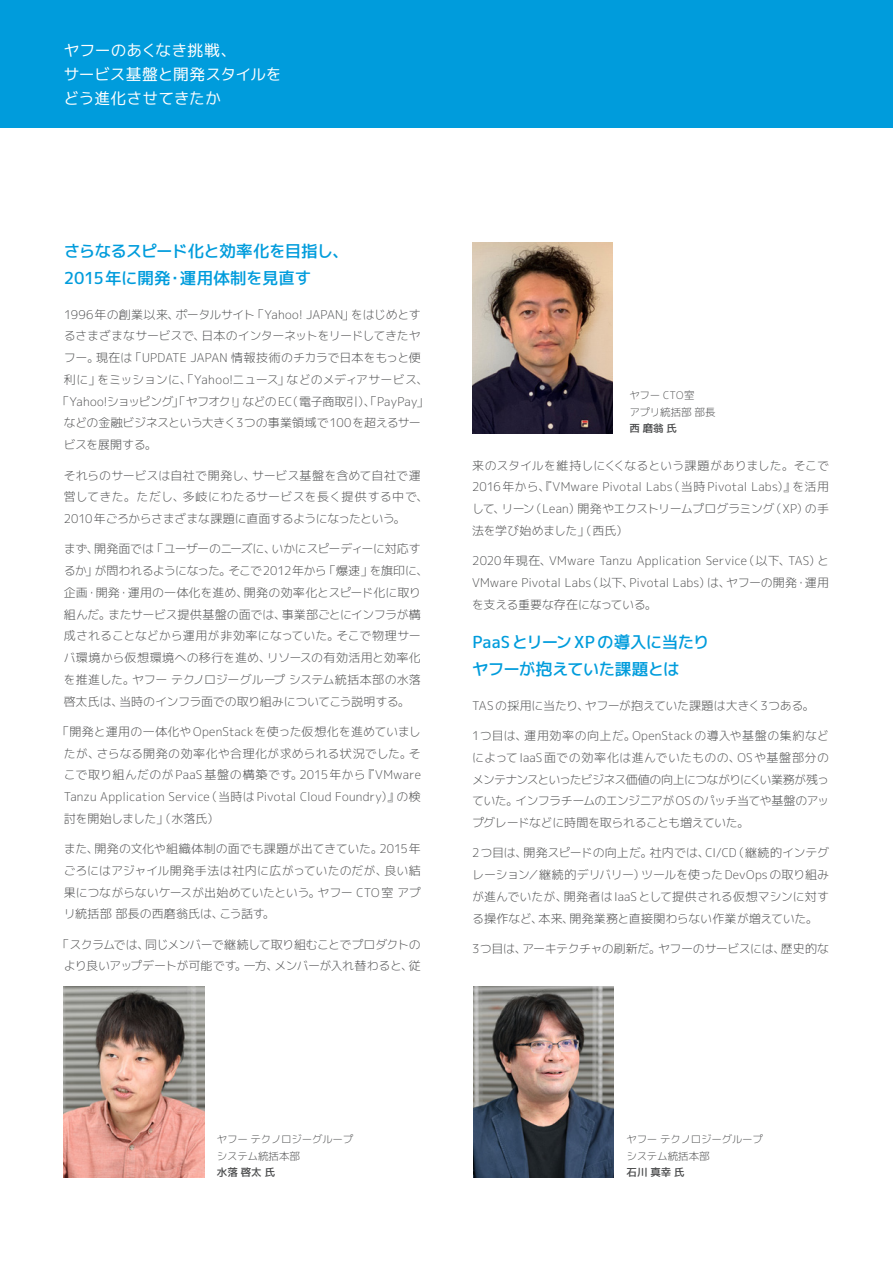
<style>
.page{position:relative;width:893px;height:1263px;background:#fff}
.page>*{position:absolute;margin:0;border:0;box-sizing:border-box;transform-origin:0 0}
.小タイトル{font:16.5px/27px "mgenplus 1 c medium";letter-spacing:-.025em;color:#009cdc}
.ヘッドライン_中面_表4{font:15.75px "mgenplus 1 c regular";color:#fff}
.本文{font:12px/21.8px "mgenplus 1 c light";letter-spacing:-.01em;color:#4b4c4d;text-align:justify}
.本文-2{font:12px/21.8px "mgenplus 1 c light";letter-spacing:-.045em;color:#4b4c4d;text-align:center}
.本文-3{font:12px "mgenplus 1 c light";letter-spacing:-.03em;color:#4b4c4d}
.本文-4{font:12px "mgenplus 1 c light";letter-spacing:-.035em;color:#4b4c4d}
.カスタマー_社名{font:10.5px/16.5px "mgenplus 1 c light";letter-spacing:-.025em;color:#4b4c4d}
.カスタマー_社名-2{font:10.5px "mgenplus 1 c light";color:#4b4c4d}
.カスタマー_社名-3{font:10.5px "mgenplus 1 c medium";color:#4b4c4d}
.s1{font-family:"mgenplus 1 c medium"}
</style>
<div class="page">
<div style="left:0;top:0;width:893px;height:128px;background:#009cdc"></div>
<img style="left:64px;top:986px;width:140px;height:192px">
<img style="left:473px;top:986px;width:141px;height:192px">
<img style="left:472px;top:242px;width:140px;height:192px">
<p class="ヘッドライン_中面_表4" style="left:64px;top:39px;width:174px">ヤフーのあくなき挑戦、</p>
<p class="ヘッドライン_中面_表4" style="left:64px;top:63px;width:220px">サービス基盤と開発スタイルを</p>
<p class="ヘッドライン_中面_表4" style="left:64px;top:87px;width:159px">どう進化させてきたか</p>
<p class="小タイトル" style="left:64px;top:237px;width:287px">さらなるスピード化と効率化を目指し、<br>2015年に開発・運用体制を見直す</p>
<p class="本文" style="left:64px;top:303px;width:358px">1996年の創業以来、ポータルサイト「Yahoo! JAPAN」をはじめとす</p>
<p class="本文" style="left:64px;top:325px;width:359px">るさまざまなサービスで、日本のインターネットをリードしてきたヤ</p>
<p class="本文" style="left:64px;top:347px;width:359px">フー。現在は「UPDATE JAPAN 情報技術のチカラで日本をもっと便</p>
<p class="本文" style="left:64px;top:369px;width:366px">利に」をミッションに、「Yahoo!ニュース」などのメディアサービス、</p>
<p class="本文" style="left:57px;top:390px;width:373px">「Yahoo!ショッピング」「ヤフオク!」などのEC（電子商取引）、「PayPay」</p>
<p class="本文-3" style="left:64px;top:415px;width:359px">などの金融ビジネスという大きく3つの事業領域で100を超えるサー</p>
<p class="本文-3" style="left:64px;top:436px;width:94px">ビスを展開する。</p>
<p class="本文" style="left:64px;top:464px;width:366px;text-align:left">それらのサービスは自社で開発し、サービス基盤を含めて自社で運営してきた。ただし、多岐にわたるサービスを長く提供する中で、<br>2010年ごろからさまざまな課題に直面するようになったという。</p>
<p class="本文" style="left:64px;top:538px;width:366px;text-align:left">まず、開発面では「ユーザーのニーズに、いかにスピーディーに対応するか」が問われるようになった。そこで2012年から「爆速」を旗印に、企画・開発・運用の一体化を進め、開発の効率化とスピード化に取り組んだ。またサービス提供基盤の面では、事業部ごとにインフラが構成されることなどから運用が非効率になっていた。そこで物理サーバ環境から仮想環境への移行を進め、リソースの有効活用と効率化を推進した。ヤフー テクノロジーグループ システム統括本部の水落啓太氏は、当時のインフラ面での取り組みについてこう説明する。</p>
<p class="本文" style="left:64px;top:720px;width:359px;text-indent:-7px">「開発と運用の一体化や OpenStackを使った仮想化を進めていましたが、さらなる開発の効率化や合理化が求められる状況でした。そこで取り組んだのが PaaS 基盤の構築です。2015年から『VMware Tanzu Application Service（当時は Pivotal Cloud Foundry）』の検討を開始しました」（水落氏）</p>
<p class="本文" style="left:64px;top:838px;width:359px">また、開発の文化や組織体制の面でも課題が出てきていた。2015年ごろにはアジャイル開発手法は社内に広がっていたのだが、良い結果につながらないケースが出始めていたという。ヤフー CTO 室 アプリ統括部 部長の西磨翁氏は、こう話す。</p>
<p class="本文-2" style="left:57px;top:933px;width:365px">「スクラムでは、同じメンバーで継続して取り組むことでプロダクトのより良いアップデートが可能です。一方、メンバーが入れ替わると、従</p>
<p class="カスタマー_社名" style="left:629px;top:387px;width:67px">ヤフー CTO室</p>
<p class="カスタマー_社名-2" style="left:629px;top:404px;width:88px">アプリ統括部 部長</p>
<p class="カスタマー_社名-3" style="left:629px;top:421px;width:49px">西 磨翁 氏</p>
<p class="本文" style="left:472px;top:454px;width:359px">来のスタイルを維持しにくくなるという課題がありました。そこで2016年から、『VMware Pivotal Labs（当時 Pivotal Labs）』を活用して、リーン（Lean）開発やエクストリームプログラミング（XP）の手法を学び始めました」（西氏）</p>
<p class="本文" style="left:472px;top:550px;width:359px">2020年現在、VMware Tanzu Application Service（以下、TAS）とVMware Pivotal Labs（以下、Pivotal Labs）は、ヤフーの開発・運用を支える重要な存在になっている。</p>
<p class="小タイトル" style="left:472px;top:628px;width:239px">PaaSとリーンXP の導入に当たりヤフーが抱えていた課題とは</p>
<p class="本文" style="left:472px;top:695px;width:344px">TAS の採用に当たり、ヤフーが抱えていた課題は大きく3つある。</p>
<p class="本文" style="left:472px;top:725px;width:359px">1つ目は、運用効率の向上だ。OpenStackの導入や基盤の集約などによってIaaS面での効率化は進んでいたものの、OSや基盤部分のメンテナンスといったビジネス価値の向上につながりにくい業務が残っていた。インフラチームのエンジニアが OS のパッチ当てや基盤のアップグレードなどに時間を取られることも増えていた。</p>
<p class="本文" style="left:472px;top:842px;width:359px">2つ目は、開発スピードの向上だ。社内では、CI/CD（継続的インテグレーション／継続的デリバリー）ツールを使ったDevOps の取り組みが進んでいたが、開発者はIaaSとして提供される仮想マシンに対する操作など、本来、開発業務と直接関わらない作業が増えていた。</p>
<p class="本文-4" style="left:472px;top:940px;width:358px">3つ目は、アーキテクチャの刷新だ。ヤフーのサービスには、歴史的な</p>
<p class="カスタマー_社名" style="left:217px;top:1131px;width:138px">ヤフー テクノロジーグループ</p>
<p class="カスタマー_社名-2" style="left:217px;top:1149px;width:85px">システム統括本部</p>
<p class="カスタマー_社名-3" style="left:217px;top:1165px;width:60px">水落 啓太 氏</p>
<p class="カスタマー_社名" style="left:626px;top:1131px;width:138px">ヤフー テクノロジーグループシステム統括本部<br><span class="s1">石川 真幸 氏</span></p>
</div>
